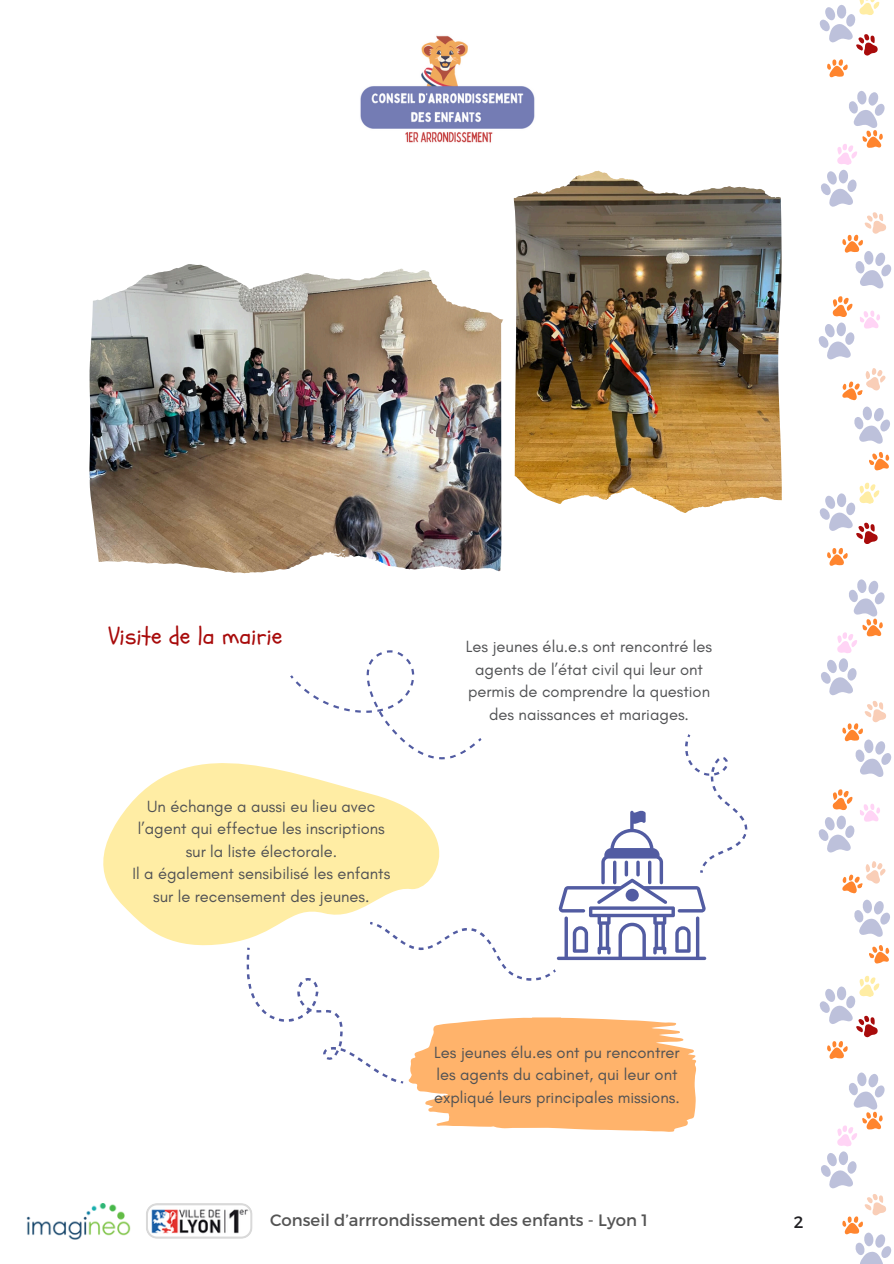
<style>
.page{position:relative;width:894px;height:1264px;background:#fff}
.page>*{position:absolute;margin:0;border:0;box-sizing:border-box;transform-origin:0 0}
.t1{font:24px "Schoolbell";color:#a80b0b}
.t2{font:16.5px/22.5px "Glacial Indifference";color:#515254;text-align:center}
.t3{font:16.5px "Montserrat";color:#545454}
.t4{font:16.5px "Montserrat";color:#201f22}
</style>
<div class="page">
<img style="left:70px;top:170px;width:712px;height:1070px">
<svg style="left:146px;top:1202px;width:106px;height:36px"></svg>
<img style="left:26px;top:1202px;width:105px;height:36px">
<svg style="left:821px;top:1072px;width:71px;height:191px"></svg>
<svg style="left:818px;top:579px;width:74px;height:480px"></svg>
<svg style="left:818px;top:91px;width:74px;height:475px"></svg>
<svg style="left:819px;top:0;width:61px;height:78px"></svg>
<img style="left:360px;top:35px;width:175px;height:108px">
<img style="left:213px;top:268px;width:290px;height:51px">
<img style="left:514px;top:203px;width:207px;height:309px">
<svg style="left:234px;top:625px;width:537px;height:506px"></svg>
<svg style="left:85px;top:729px;width:387px;height:222px;fill:#ffeda4"></svg>
<p class="t1" style="left:108px;top:620px;width:175px">Visite de la mairie</p>
<p class="t2" style="left:138px;top:795px;width:248px">Un échange a aussi eu lieu avec l’agent qui effectue les inscriptions sur la liste électorale.</p>
<p class="t2" style="left:132px;top:862px;width:259px">Il a également sensibilisé les enfants sur le recensement des jeunes.</p>
<p class="t2" style="left:465px;top:635px;width:248px">Les jeunes élu.e.s ont rencontré les agents de l’état civil qui leur ont permis de comprendre la question des naissances et mariages.</p>
<p class="t2" style="left:434px;top:1040px;width:247px;text-align:left">Les jeunes élu.es ont pu rencontrer les agents du cabinet, qui leur ont expliqué leurs principales missions.</p>
<p class="t3" style="left:270px;top:1209px;width:379px">Conseil d’arrrondissement des enfants - Lyon 1</p>
<h1 class="t4" style="left:793px;top:1211px;width:11px">2</h1>
</div>
